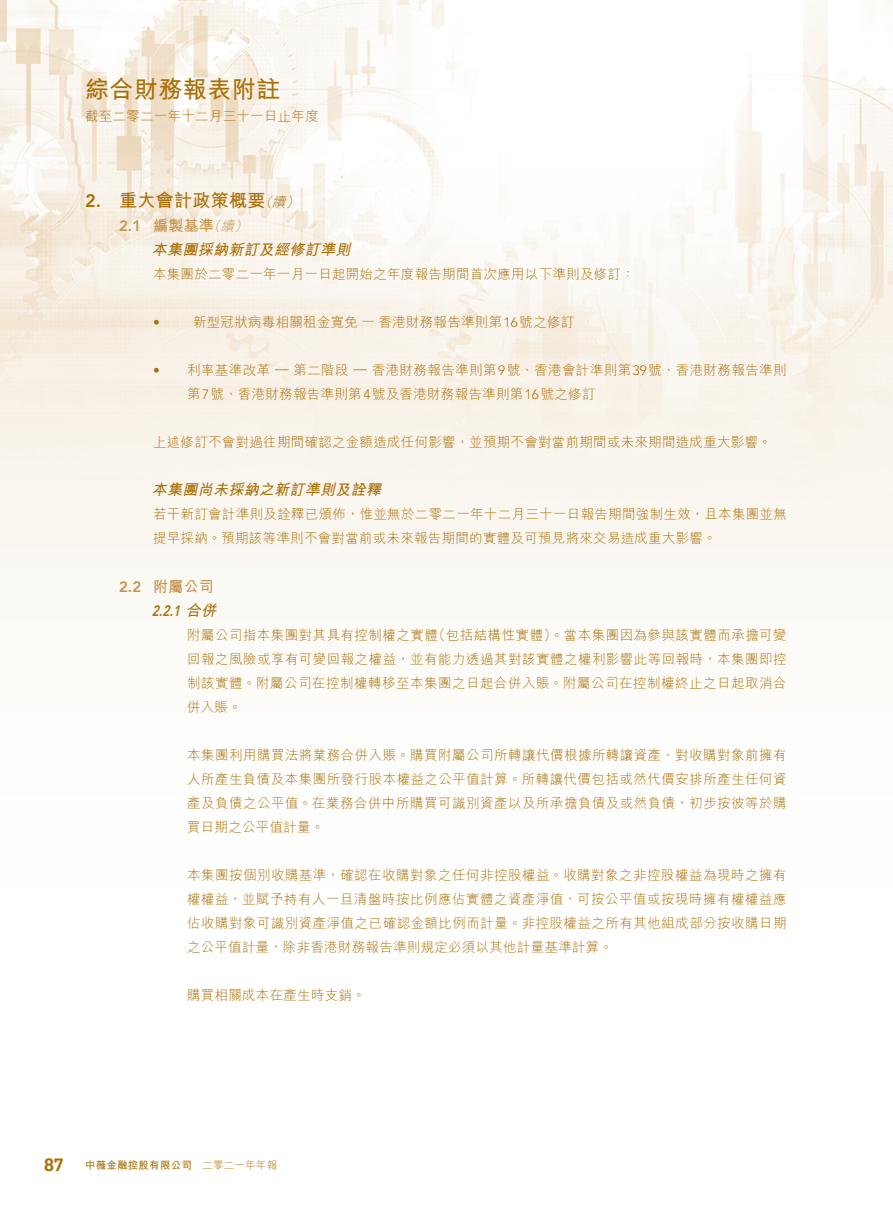
<style>
.page{position:relative;width:893px;height:1212px;background:#fff}
.page>*{position:absolute;margin:0;border:0;box-sizing:border-box;transform-origin:0 0}
.t1{font:700 24px "M Hei HK";letter-spacing:.02em;color:#aa7007}
._01_H1{font:700 18px "M Hei HK";letter-spacing:.02em;color:#aa7007}
.t2{font:700 18px "Battersea";color:#aa7007}
._01_H1-2{font:800 18px "Avenir LT Std";color:#aa7007}
._03_H3{font:italic 700 15px "M Hei HK";color:#aa7007}
._02_H2{font:700 15px "M Hei HK";letter-spacing:.02em;color:#c4944d}
._03_H3-2{font:italic 800 15px "Avenir LT Std";color:#aa7007;scale:.8 1}
._02_H2-2{font:800 15px "Avenir LT Std";color:#c4944d}
._00_txt{font:300 13.5px/24px "M Hei HK";letter-spacing:.025em;color:#aa7007}
._00_txt-2{font:300 13.5px "Avenir LT Std";color:#aa7007}
._01_H1-3{font:italic 300 13.5px "M Hei HK";color:#aa7007}
._02_H2-3{font:italic 300 13.5px "M Hei HK";color:#c4944d}
.t3{font:700 10.5px "M Hei HK";letter-spacing:.02em;color:#aa7007}
.t4{font:300 10.5px "M Hei HK";letter-spacing:.02em;color:#aa7007}
.s1{font-family:"Avenir LT Std"}
.s2{font-family:"M Hei HK";font-weight:700}
</style>
<div class="page">
<img style="left:0;top:0;width:893px;height:596px">
<p class="t1" style="left:85px;top:72px;width:197px">綜合財務報表附註</p>
<p class="_00_txt" style="left:85px;top:104px;width:235px">截至二零二一年十二月三十一日止年度</p>
<p class="_01_H1-2" style="left:85px;top:190px;width:17px">2.</p>
<p class="_01_H1" style="left:119px;top:188px;width:148px">重大會計政策概要</p>
<p class="_01_H1-3" style="left:272px;top:196px;width:18px">續</p>
<p class="_01_H1-3" style="left:259px;top:196px;width:18px">（</p>
<p class="_01_H1-3" style="left:286px;top:196px;width:18px">(</p>
<p class="_02_H2-2" style="left:119px;top:217px;width:24px">2.1</p>
<p class="_02_H2" style="left:153px;top:215px;width:62px">編製基準</p>
<p class="_02_H2-3" style="left:221px;top:220px;width:18px">續</p>
<p class="_02_H2-3" style="left:207px;top:220px;width:18px">（</p>
<p class="_02_H2-3" style="left:234px;top:220px;width:18px">(</p>
<p class="_03_H3" style="left:152px;top:239px;width:204px">本集團採納新訂及經修訂準則</p>
<p class="_00_txt" style="left:153px;top:262px;width:483px">本集團於二零二一年一月一日起開始之年度報告期間首次應用以下準則及修訂：</p>
<p class="_00_txt" style="left:193px;top:310px;width:383px">新型冠狀病毒相關租金寬免一香港財務報告準則第<span class="s1">16</span>號之修訂</p>
<p class="_00_txt-2" style="left:153px;top:315px;width:8px">•</p>
<p class="_02_H2-2" style="left:119px;top:577px;width:24px">2.2</p>
<p class="_00_txt-2" style="left:153px;top:363px;width:8px">•</p>
<p class="_00_txt" style="left:293px;top:358px;width:57px">第二階段</p>
<p class="_00_txt" style="left:372px;top:358px;width:416px">香港財務報告準則第<span class="s1">9</span>號、香港會計準則第<span class="s1">39</span>號、香港財務報告準則</p>
<p class="_00_txt" style="left:187px;top:358px;width:85px">利率基準改革</p>
<p class="_00_txt-2" style="left:275px;top:361px;width:15px">—</p>
<p class="_00_txt-2" style="left:353px;top:361px;width:15px">—</p>
<p class="_00_txt" style="left:187px;top:382px;width:410px">第<span class="s1">7</span>號、香港財務報告準則第<span class="s1">4</span>號及香港財務報告準則第<span class="s1">16</span>號之修訂</p>
<p class="_00_txt" style="left:153px;top:430px;width:620px">上述修訂不會對過往期間確認之金額造成任何影響，並預期不會對當前期間或未來期間造成重大影響。</p>
<p class="_03_H3" style="left:152px;top:479px;width:235px">本集團尚未採納之新訂準則及詮釋</p>
<p class="_00_txt" style="left:153px;top:502px;width:635px">若干新訂會計準則及詮釋已頒佈，惟並無於二零二一年十二月三十一日報告期間強制生效，且本集團並無提早採納。預期該等準則不會對當前或未來報告期間的實體及可預見將來交易造成重大影響。</p>
<p class="_02_H2" style="left:153px;top:575px;width:62px">附屬公司</p>
<p class="_03_H3-2" style="left:152px;top:601px;width:87px">2.2.1 <span class="s2">合併</span></p>
<p class="_00_txt" style="left:432px;top:622px;width:356px">（包括結構性實體）。當本集團因為參與該實體而承擔可變</p>
<p class="_00_txt" style="left:187px;top:622px;width:601px">附屬公司指本集團對其具有控制權之實體<br>回報之風險或享有可變回報之權益，並有能力透過其對該實體之權利影響此等回報時，本集團即控制該實體。附屬公司在控制權轉移至本集團之日起合併入賬。附屬公司在控制權終止之日起取消合併入賬。</p>
<p class="_00_txt" style="left:187px;top:742px;width:601px;text-align:justify">本集團利用購買法將業務合併入賬。購買附屬公司所轉讓代價根據所轉讓資產、對收購對象前擁有人所產生負債及本集團所發行股本權益之公平值計算。所轉讓代價包括或然代價安排所產生任何資產及負債之公平值。在業務合併中所購買可識別資產以及所承擔負債及或然負債，初步按彼等於購買日期之公平值計量。</p>
<p class="_00_txt" style="left:187px;top:862px;width:601px;text-align:justify">本集團按個別收購基準，確認在收購對象之任何非控股權益。收購對象之非控股權益為現時之擁有權權益，並賦予持有人一旦清盤時按比例應佔實體之資產淨值，可按公平值或按現時擁有權權益應佔收購對象可識別資產淨值之已確認金額比例而計量。非控股權益之所有其他組成部分按收購日期之公平值計量，除非香港財務報告準則規定必須以其他計量基準計算。</p>
<p class="_00_txt" style="left:187px;top:982px;width:180px">購買相關成本在產生時支銷。</p>
<p class="t2" style="left:44px;top:1153px;width:21px">87</p>
<p class="t3" style="left:85px;top:1158px;width:108px">中薇金融控股有限公司</p>
<p class="t4" style="left:202px;top:1160px;width:76px">二零二一年年報</p>
</div>
